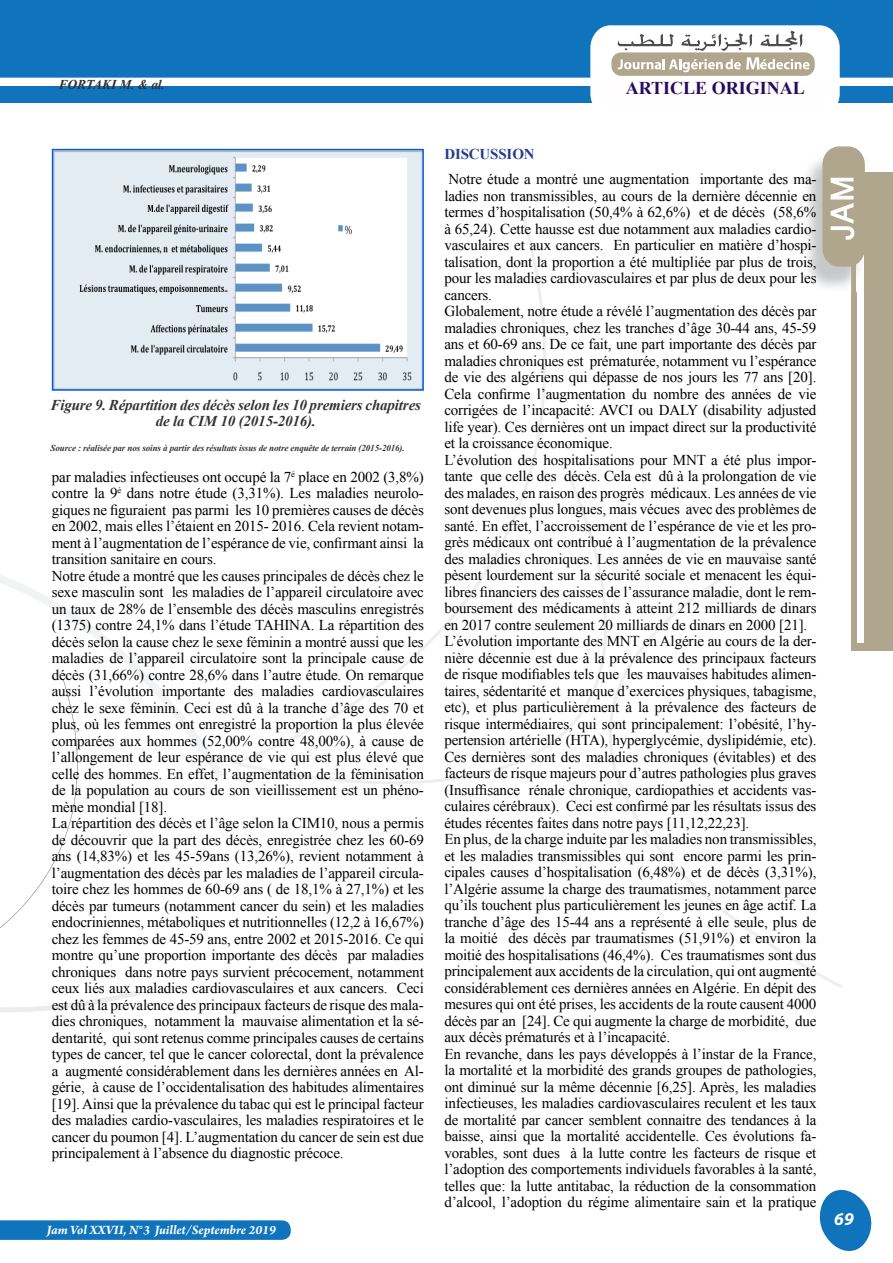
<style>
.page{position:relative;width:893px;height:1263px;background:#fff}
.page>*{position:absolute;margin:0;border:0;box-sizing:border-box;transform-origin:0 0}
.t1{font:700 18px "Times New Roman";color:#280b5b}
.t2{font:italic 700 18px "Myriad Pro";color:#fff}
.t3{font:15px/16.5px "Times New Roman";letter-spacing:-.01em;color:#000}
.t4{font:italic 700 15px/16.5px "Times New Roman";letter-spacing:-.01em;color:#333;text-align:center}
.t5{font:700 15px "Times New Roman";letter-spacing:-.01em;color:#253f8e}
.t6{font:italic 700 13.5px "Arno Pro";letter-spacing:-.005em;color:#fff}
.t7{font:italic 700 13.5px "Times New Roman";letter-spacing:-.01em;color:#333}
.t8{font:italic 700 9px "Times New Roman";letter-spacing:-.01em;color:#333}
</style>
<div class="page">
<svg style="left:0;top:1220px;width:291px;height:20px;background:#1778be"></svg>
<svg style="left:0;top:778px;width:140px;height:234px"></svg>
<svg style="left:0;top:575px;width:224px;height:203px"></svg>
<svg style="left:609px;top:551px;width:233px;height:437px"></svg>
<svg style="left:237px;top:480px;width:370px;height:304px"></svg>
<svg style="left:234px;top:213px;width:312px;height:551px"></svg>
<svg style="left:819px;top:1189px;width:53px;height:62px"></svg>
<div style="left:851px;top:172px;width:41px;height:478px;background:#b0a58d"></div>
<div style="left:857px;top:177px;width:6px;height:466px;background:#fff"></div>
<img style="left:807px;top:160px;width:57px;height:131px">
<img style="left:857px;top:259px;width:6px;height:32px">
<div style="left:822px;top:146px;width:43px;height:121px;background:#b0a58d;border-radius:17px"></div>
<svg style="left:831px;top:178px;width:23px;height:62px"></svg>
<div style="left:0;top:0;width:893px;height:77px;background:#1074bc"></div>
<div style="left:0;top:87px;width:605px;height:16px;background:#1074bc"></div>
<div style="left:832px;top:86px;width:60px;height:17px;background:#1074bc"></div>
<svg style="left:590px;top:25px;width:250px;height:78px;background:#dcdcd7"></svg>
<div style="left:604px;top:82px;width:221px;height:25px;background:#fffdfd"></div>
<img style="left:55px;top:152px;width:366px;height:236px">
<div style="left:52px;top:149px;width:372px;height:242px;border:2px solid #005bdf"></div>
<p class="t7" style="left:59px;top:75px;width:108px">FORTAKI M. &amp; al.</p>
<p class="t1" style="left:626px;top:76px;width:180px">ARTICLE ORIGINAL</p>
<p class="t4" style="left:51px;top:396px;width:372px">Figure 9. Répartition des décès selon les 10 premiers chapitres de la CIM 10 (2015-2016).</p>
<p class="t8" style="left:51px;top:442px;width:356px">Source : réalisée par nos soins à partir des résultats issus de notre enquête de terrain (2015-2016).</p>
<p class="t3" style="left:52px;top:468px;width:374px">par maladies infectieuses ont occupé la 7<sup>é</sup> place en 2002 (3,8%) contre la 9<sup>é</sup> dans notre étude (3,31%). Les maladies neurolo&shy;giques ne figuraient pas parmi les 10 premières causes de décès en 2002, mais elles l’étaient en 2015- 2016. Cela revient notam&shy;ment à l’augmentation de l’espérance de vie, confirmant ainsi la transition sanitaire en cours.<br>Notre étude a montré que les causes principales de décès chez le sexe masculin sont les maladies de l’appareil circulatoire avec un taux de 28% de l’ensemble des décès masculins enregistrés (1375) contre 24,1% dans l’étude TAHINA. La répartition des décès selon la cause chez le sexe féminin a montré aussi que les maladies de l’appareil circulatoire sont la principale cause de décès (31,66%) contre 28,6% dans l’autre étude. On remarque aussi l’évolution importante des maladies cardiovasculaires chez le sexe féminin. Ceci est dû à la tranche d’âge des 70 et plus, où les femmes ont enregistré la proportion la plus élevée comparées aux hommes (52,00% contre 48,00%), à cause de l’allongement de leur espérance de vie qui est plus élevé que celle des hommes. En effet, l’augmentation de la féminisation de la population au cours de son vieillissement est un phéno&shy;mène mondial [18].<br>La répartition des décès et l’âge selon la CIM10, nous a permis de découvrir que la part des décès, enregistrée chez les 60-69 ans (14,83%) et les 45-59ans (13,26%), revient notamment à l’augmentation des décès par les maladies de l’appareil circula&shy;toire chez les hommes de 60-69 ans ( de 18,1% à 27,1%) et les décès par tumeurs (notamment cancer du sein) et les maladies endocriniennes, métaboliques et nutritionnelles (12,2 à 16,67%) chez les femmes de 45-59 ans, entre 2002 et 2015-2016. Ce qui montre qu’une proportion importante des décès par maladies chroniques dans notre pays survient précocement, notamment ceux liés aux maladies cardiovasculaires et aux cancers. Ceci est dû à la prévalence des principaux facteurs de risque des mala&shy;dies chroniques, notamment la mauvaise alimentation et la sé&shy;dentarité, qui sont retenus comme principales causes de certains types de cancer, tel que le cancer colorectal, dont la prévalence a augmenté considérablement dans les dernières années en Al&shy;gérie, à cause de l’occidentalisation des habitudes alimentaires [19]. Ainsi que la prévalence du tabac qui est le principal facteur des maladies cardio-vasculaires, les maladies respiratoires et le cancer du poumon [4]. L’augmentation du cancer de sein est due principalement à l’absence du diagnostic précoce.</p>
<p class="t6" style="left:47px;top:1222px;width:231px">Jam Vol XXVII, N°3 Juillet/Septembre 2019</p>
<p class="t5" style="left:444px;top:144px;width:73px">DISCUSSION</p>
<p class="t3" style="left:444px;top:171px;width:374px">Notre étude a montré une augmentation importante des ma&shy;ladies non transmissibles, au cours de la dernière décennie en termes d’hospitalisation (50,4% à 62,6%) et de décès (58,6% à 65,24). Cette hausse est due notamment aux maladies cardio&shy;vasculaires et aux cancers. En particulier en matière d’hospi&shy;talisation, dont la proportion a été multipliée par plus de trois, pour les maladies cardiovasculaires et par plus de deux pour les cancers.<br>Globalement, notre étude a révélé l’augmentation des décès par maladies chroniques, chez les tranches d’âge 30-44 ans, 45-59 ans et 60-69 ans. De ce fait, une part importante des décès par maladies chroniques est prématurée, notamment vu l’espérance de vie des algériens qui dépasse de nos jours les 77 ans [20].<br>Cela confirme l’augmentation du nombre des années de vie corrigées de l’incapacité: AVCI ou DALY (disability adjusted life year). Ces dernières ont un impact direct sur la productivité et la croissance économique.<br>L’évolution des hospitalisations pour MNT a été plus impor&shy;tante que celle des décès. Cela est dû à la prolongation de vie des malades, en raison des progrès médicaux. Les années de vie sont devenues plus longues, mais vécues avec des problèmes de santé. En effet, l’accroissement de l’espérance de vie et les pro&shy;grès médicaux ont contribué à l’augmentation de la prévalence des maladies chroniques. Les années de vie en mauvaise santé pèsent lourdement sur la sécurité sociale et menacent les équi&shy;libres financiers des caisses de l’assurance maladie, dont le rem&shy;boursement des médicaments à atteint 212 milliards de dinars en 2017 contre seulement 20 milliards de dinars en 2000 [21].<br>L’évolution importante des MNT en Algérie au cours de la der&shy;nière décennie est due à la prévalence des principaux facteurs de risque modifiables tels que les mauvaises habitudes alimen&shy;taires, sédentarité et manque d’exercices physiques, tabagisme, etc), et plus particulièrement à la prévalence des facteurs de risque intermédiaires, qui sont principalement: l’obésité, l’hy&shy;pertension artérielle (HTA), hyperglycémie, dyslipidémie, etc).<br>Ces dernières sont des maladies chroniques (évitables) et des facteurs de risque majeurs pour d’autres pathologies plus graves (Insuffisance rénale chronique, cardiopathies et accidents vas&shy;culaires cérébraux). Ceci est confirmé par les résultats issus des études récentes faites dans notre pays [11,12,22,23].<br>En plus, de la charge induite par les maladies non transmissibles, et les maladies transmissibles qui sont encore parmi les prin&shy;cipales causes d’hospitalisation (6,48%) et de décès (3,31%), l’Algérie assume la charge des traumatismes, notamment parce qu’ils touchent plus particulièrement les jeunes en âge actif. La tranche d’âge des 15-44 ans a représenté à elle seule, plus de la moitié des décès par traumatismes (51,91%) et environ la moitié des hospitalisations (46,4%). Ces traumatismes sont dus principalement aux accidents de la circulation, qui ont augmenté considérablement ces dernières années en Algérie. En dépit des mesures qui ont été prises, les accidents de la route causent 4000 décès par an [24]. Ce qui augmente la charge de morbidité, due aux décès prématurés et à l’incapacité.<br>En revanche, dans les pays développés à l’instar de la France, la mortalité et la morbidité des grands groupes de pathologies, ont diminué sur la même décennie [6,25]. Après, les maladies infectieuses, les maladies cardiovasculaires reculent et les taux de mortalité par cancer semblent connaitre des tendances à la baisse, ainsi que la mortalité accidentelle. Ces évolutions fa&shy;vorables, sont dues à la lutte contre les facteurs de risque et l’adoption des comportements individuels favorables à la santé, telles que: la lutte antitabac, la réduction de la consommation d’alcool, l’adoption du régime alimentaire sain et la pratique</p>
<p class="t2" style="left:834px;top:1207px;width:21px">69</p>
</div>
